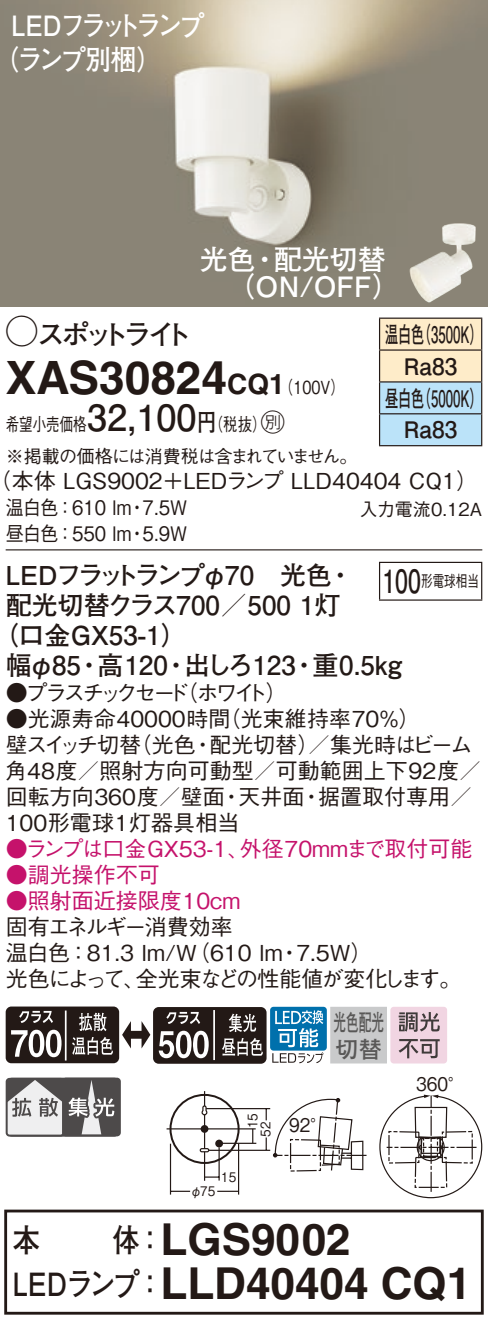
<style>
.page{position:relative;width:488px;height:1326px;background:#fff}
.page>*{position:absolute;margin:0;border:0;box-sizing:border-box;transform-origin:0 0}
.t1{font:700 46px "Helvetica LT Std";color:#231916}
.t2{font:700 44px "Helvetica LT Std";color:#231916}
.t3{font:700 36px "Futo Go B101 Pro";color:#231916}
.t4{font:700 32px "Futo Go B101 Pro";color:#231916;scale:.85 1}
.t5{font:700 32px "Futo Go B101 Pro";color:#231916;scale:.72 1}
.t6{font:700 28px/34px "Futo Go B101 Pro";letter-spacing:-.12em;color:#fff;scale:.9 1}
.t7{font:700 28px/27.2px "Futo Go B101 Pro";letter-spacing:-.01em;color:#fff}
.t8{font:700 28px "Futo Go B101 Pro";letter-spacing:-.195em;color:#231916}
.t9{font:700 28px "Helvetica LT Std";color:#231916}
.t10{font:700 26px "Futo Go B101 Pro";color:#231916}
.t11{font:700 26px "Futo Go B101 Pro";letter-spacing:-.12em;color:#231916}
.t12{font:24px "Ford Classification 1";color:#231916}
.t13{font:23.2px/26.8px "Futo Go B101 Pro Bold 90 pv RKSJ H";color:#595857;scale:.55 1}
.t14{font:700 22.8px/32px "Futo Go B101 Pro";color:#231916;scale:.58 1}
.t15{font:700 22.8px "Futo Go B101 Pro";color:#231916}
.t16{font:500 22px/26px "Gothic BBB Pro";color:#231916}
.t17{font:500 22px "Gothic BBB Pro";color:#c5126b}
.t18{font:500 22px "Gothic BBB Pro";letter-spacing:-.075em;color:#231916}
.t19{font:500 22px "Gothic BBB Pro";letter-spacing:-.165em;color:#231916}
.t20{font:500 22px "Gothic BBB Pro";letter-spacing:-.13em;color:#231916}
.t21{font:500 20px "Gothic BBB Pro";color:#231916;scale:.9 1}
.t22{font:18.8px "Gothic BBB Pro Medium 90 pv RKSJ H";color:#231916;scale:.9 1}
.t23{font:500 18px/31.6px "Gothic BBB Pro";letter-spacing:-.04em;color:#231916;scale:.75 1}
.t24{font:500 18px "Gothic BBB Pro";letter-spacing:-.015em;color:#231916;scale:.8 1}
.t25{font:500 18px "Gothic BBB Pro";letter-spacing:-.015em;color:#231916}
.t26{font:500 16px "Gothic BBB Pro";color:#231916;scale:.72 1}
.t27{font:13.2px "Gothic BBB Pro Medium 90 pv RKSJ H";color:#231916;scale:.9 1}
.s1{font-family:"Ford Classification 1";font-weight:400;font-size:32px}
.s2{font-family:"Helvetica LT Std";font-weight:700;font-size:28px}
.s3{font-family:"Gothic BBB Pro";font-weight:500;font-size:18px}
.s4{font-family:"Futo Go B101 Pro";font-weight:700;font-size:24px}
</style>
<div class="page">
<img style="left:0;top:0;width:488px;height:306px">
<img style="left:409px;top:223px;width:68px;height:80px">
<svg style="left:380px;top:319px;width:101px;height:126px;background:#dbe6e0"></svg>
<hr style="left:379px;top:317px;width:103px;height:2px;background:#231916">
<hr style="left:379px;top:319px;width:1px;height:30px;background:#231916">
<hr style="left:481px;top:319px;width:1px;height:30px;background:#231916">
<hr style="left:379px;top:349px;width:103px;height:2px;background:#231916">
<hr style="left:379px;top:351px;width:1px;height:30px;background:#231916">
<hr style="left:481px;top:351px;width:1px;height:30px;background:#231916">
<hr style="left:379px;top:381px;width:103px;height:2px;background:#231916">
<hr style="left:379px;top:382px;width:1px;height:31px;background:#231916">
<hr style="left:481px;top:382px;width:1px;height:31px;background:#231916">
<hr style="left:379px;top:413px;width:103px;height:1px;background:#231916">
<hr style="left:379px;top:414px;width:1px;height:31px;background:#231916">
<hr style="left:481px;top:414px;width:1px;height:31px;background:#231916">
<hr style="left:379px;top:445px;width:103px;height:1px;background:#231916">
<hr style="left:6px;top:549px;width:476px;height:1px;background:#231916">
<hr style="left:379px;top:563px;width:1px;height:36px;background:#231916">
<hr style="left:379px;top:562px;width:103px;height:1px;background:#231916">
<hr style="left:481px;top:563px;width:1px;height:36px;background:#231916">
<hr style="left:379px;top:599px;width:103px;height:2px;background:#231916">
<div style="left:169px;top:1094px;width:70px;height:70px;border:2px solid #231916;border-radius:50%"></div>
<hr style="left:166px;top:1128px;width:89px;height:1px;background:#231916">
<div style="left:215px;top:1139px;width:8px;height:8px;background:#231916;border-radius:50%"></div>
<hr style="left:218px;top:1147px;width:2px;height:33px;background:#231916">
<hr style="left:170px;top:1143px;width:1px;height:51px;background:#231916">
<hr style="left:238px;top:1143px;width:1px;height:51px;background:#231916">
<svg style="left:199px;top:1091px;width:20px;height:89px"></svg>
<svg style="left:171px;top:1190px;width:19px;height:2px"></svg>
<hr style="left:217px;top:1190px;width:22px;height:2px;background:#231916">
<svg style="left:252px;top:1129px;width:1px;height:13px"></svg>
<hr style="left:206px;top:1108px;width:64px;height:1px;background:#231916">
<hr style="left:209px;top:1149px;width:61px;height:2px;background:#231916">
<hr style="left:220px;top:1142px;width:36px;height:2px;background:#231916">
<svg style="left:265px;top:1137px;width:2px;height:13px"></svg>
<svg style="left:265px;top:1109px;width:2px;height:11px"></svg>
<svg style="left:273px;top:1094px;width:209px;height:104px"></svg>
<div style="left:153px;top:1007px;width:113px;height:56px;background:#231916;border-radius:6px"></div>
<div style="left:6px;top:1006px;width:113px;height:57px;background:#231916;border-radius:6px"></div>
<svg style="left:19px;top:1011px;width:34px;height:12px"></svg>
<svg style="left:11px;top:1029px;width:50px;height:28px"></svg>
<svg style="left:166px;top:1012px;width:34px;height:12px"></svg>
<svg style="left:159px;top:1030px;width:50px;height:28px"></svg>
<svg style="left:122px;top:1021px;width:28px;height:27px"></svg>
<svg style="left:72px;top:1012px;width:41px;height:42px"></svg>
<hr style="left:65px;top:1010px;width:2px;height:50px;background:#fff">
<svg style="left:222px;top:1013px;width:41px;height:42px"></svg>
<hr style="left:213px;top:1010px;width:2px;height:50px;background:#fff">
<div style="left:270px;top:1006px;width:57px;height:44px;background:#0070ac;border-radius:3px"></div>
<svg style="left:272px;top:1010px;width:51px;height:53px"></svg>
<div style="left:331px;top:1007px;width:55px;height:56px;background:#c9cacb"></div>
<div style="left:330px;top:1006px;width:57px;height:57px;border:1px solid #c9cacb"></div>
<svg style="left:390px;top:1007px;width:57px;height:56px;background:#cdb6c0"></svg>
<div style="left:6px;top:1078px;width:58px;height:58px;border:2px solid #4d4a4a;border-radius:3px"></div>
<svg style="left:7px;top:1079px;width:111px;height:56px"></svg>
<div style="left:62px;top:1077px;width:59px;height:59px;border:2px solid #4d4a4a;border-radius:3px"></div>
<div style="left:4px;top:1209px;width:479px;height:105px;border:3px solid #231916"></div>
<p class="t6" style="left:-7px;top:5px;width:236px;text-indent:18px">LEDフラットランプ（ランプ別梱(</p>
<p class="t7" style="left:227px;top:242px;width:175px;text-indent:-27px">光色（ON/OFF(</p>
<p class="t7" style="left:274px;top:242px;width:113px">配光切替</p>
<p class="t7" style="left:251px;top:242px;width:29px">・</p>
<p class="t8" style="left:6px;top:312px;width:188px"><span class="s1">A</span>スポットライト</p>
<p class="t14" style="left:417px;top:315px;width:115px">（3500 (K</p>
<p class="t14" style="left:385px;top:315px;width:69px">温白色</p>
<p class="t15" style="left:403px;top:348px;width:55px">Ra83</p>
<p class="t14" style="left:417px;top:379px;width:115px">（5000 (K</p>
<h1 class="t1" style="left:6px;top:349px;width:223px">XAS30824</h1>
<p class="t9" style="left:227px;top:367px;width:43px">CQ</p>
<p class="t24" style="left:269px;top:372px;width:96px">（<span class="s2">1</span> 100 (V</p>
<p class="t14" style="left:403px;top:379px;width:94px;text-indent:-19px">昼白色<br>Ra83</p>
<h3 class="t3" style="left:87px;top:389px;width:111px">32,100</h3>
<p class="t12" style="left:252px;top:410px;width:34px">C<span class="s3">）</span></p>
<p class="t24" style="left:197px;top:410px;width:70px">（<span class="s4">円</span>税抜</p>
<p class="t23" style="left:6px;top:406px;width:470px">希望小売価格<br>※掲載の価格には消費税は含まれていません。</p>
<p class="t16" style="left:-10px;top:465px;width:489px">（本体 LGS9002＋LEDランプ LLD40404 CQ1(</p>
<p class="t21" style="left:143px;top:492px;width:51px">7.5W</p>
<p class="t21" style="left:6px;top:492px;width:141px">温白色：610 lm</p>
<p class="t25" style="left:359px;top:495px;width:124px">入力電流0.12A</p>
<p class="t21" style="left:128px;top:492px;width:22px">・</p>
<p class="t21" style="left:6px;top:518px;width:141px">昼白色：550 lm</p>
<p class="t21" style="left:143px;top:518px;width:51px">5.9W</p>
<p class="t21" style="left:128px;top:518px;width:22px">・</p>
<p class="t11" style="left:6px;top:554px;width:328px">LEDフラットランプφ70　光色</p>
<p class="t10" style="left:6px;top:584px;width:337px">配光切替クラス700／500 灯1</p>
<p class="t10" style="left:-8px;top:614px;width:196px">（口金GX53-1(</p>
<p class="t10" style="left:312px;top:644px;width:91px">重0.5kg</p>
<h3 class="t5" style="left:382px;top:556px;width:55px">100</h3>
<p class="t10" style="left:327px;top:554px;width:27px">・</p>
<p class="t26" style="left:421px;top:568px;width:82px">形電球相当</p>
<p class="t10" style="left:6px;top:644px;width:77px">幅φ85</p>
<p class="t10" style="left:97px;top:644px;width:72px">高120</p>
<p class="t10" style="left:184px;top:644px;width:113px">出しろ123</p>
<p class="t10" style="left:76px;top:644px;width:27px">・</p>
<p class="t10" style="left:163px;top:644px;width:27px">・</p>
<p class="t10" style="left:291px;top:644px;width:27px">・</p>
<p class="t16" style="left:176px;top:677px;width:113px">（ホワイト(</p>
<p class="t19" style="left:6px;top:675px;width:185px">●プラスチックセード</p>
<p class="t16" style="left:219px;top:703px;width:203px">（光束維持率70％(</p>
<p class="t16" style="left:209px;top:703px;width:264px;text-indent:-204px">●光源寿命40000時間<br>配光切替／）集光時はビーム</p>
<p class="t16" style="left:130px;top:729px;width:67px">（光色</p>
<p class="t20" style="left:6px;top:727px;width:137px">壁スイッチ切替</p>
<p class="t16" style="left:5px;top:755px;width:477px">角48度／照射方向可動型／可動範囲上下92度／</p>
<p class="t16" style="left:318px;top:781px;width:155px">据置取付専用／</p>
<p class="t16" style="left:192px;top:729px;width:23px">・</p>
<p class="t16" style="left:6px;top:781px;width:235px">回転方向360度／壁面<br>100形電球1灯器具相当</p>
<p class="t16" style="left:238px;top:781px;width:67px">天井面</p>
<p class="t16" style="left:220px;top:781px;width:23px">・</p>
<p class="t16" style="left:300px;top:781px;width:23px">・</p>
<p class="t17" style="left:6px;top:831px;width:245px">●ランプは口金GX53-1、</p>
<p class="t17" style="left:6px;top:857px;width:156px">●調光操作不可</p>
<p class="t17" style="left:6px;top:883px;width:236px">●照射面近接限度10cm</p>
<p class="t18" style="left:6px;top:909px;width:229px">固有エネルギー消費効率</p>
<p class="t17" style="left:240px;top:831px;width:234px">外径70mmまで取付可能</p>
<p class="t16" style="left:136px;top:937px;width:327px;text-indent:-130px">温白色：81.3 lm （W/ 610 lm<br>全光束などの性能値が変化します。</p>
<p class="t16" style="left:296px;top:937px;width:78px">7.5W(</p>
<p class="t16" style="left:278px;top:937px;width:23px">・</p>
<p class="t16" style="left:6px;top:963px;width:141px">光色によって、</p>
<p class="t13" style="left:333px;top:1006px;width:94px">光色配光切替</p>
<p class="t27" style="left:242px;top:1128px;width:18px;rotate:-90deg">15</p>
<p class="t27" style="left:255px;top:1136px;width:18px;rotate:-90deg">52</p>
<p class="t22" style="left:289px;top:1110px;width:44px">92°</p>
<p class="t22" style="left:416px;top:1069px;width:56px">360°</p>
<p class="t27" style="left:221px;top:1166px;width:18px">15</p>
<p class="t27" style="left:190px;top:1180px;width:29px">φ75</p>
<h3 class="t4" style="left:13px;top:1214px;width:34px">本</h3>
<h3 class="t4" style="left:113px;top:1214px;width:62px">体：</h3>
<h2 class="t2" style="left:160px;top:1212px;width:192px">LGS9002</h2>
<h3 class="t4" style="left:13px;top:1258px;width:179px">LEDランプ：</h3>
<h2 class="t2" style="left:160px;top:1256px;width:312px">LLD40404 CQ1</h2>
</div>
